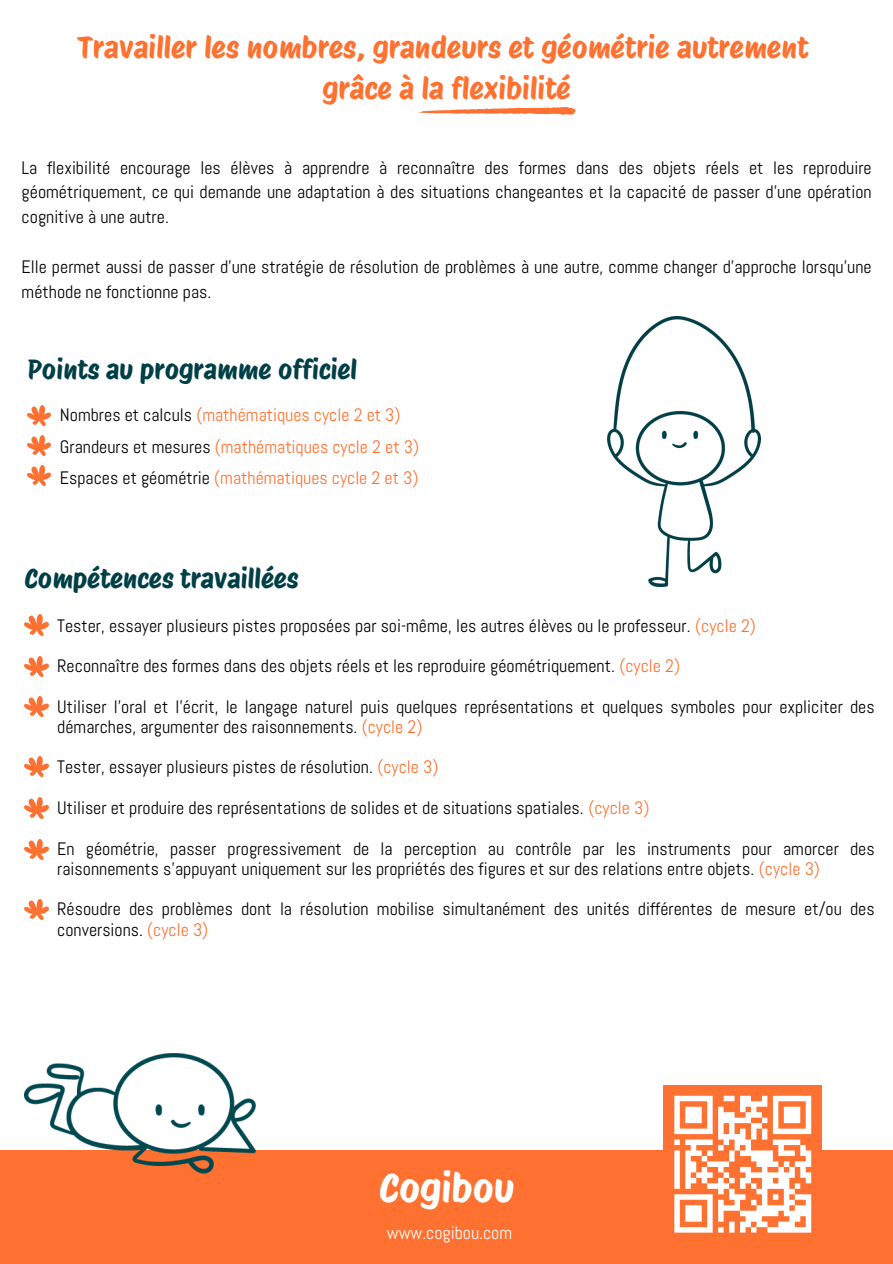
<style>
.page{position:relative;width:893px;height:1264px;background:#fff}
.page>*{position:absolute;margin:0;border:0;box-sizing:border-box;transform-origin:0 0}
.t1{font:39.75px "Protest Riot";color:#fff}
.t2{font:30px/40.5px "Protest Riot";color:#fe7130;text-align:center}
.t3{font:27px "Protest Riot";color:#003f46}
.t4{font:18px/20.2px "Abel";color:#000}
.t5{font:18px "Abel";color:#fe7130}
.t6{font:18px "Abel";color:#fff}
.s1{color:#000}
.s2{color:#fe7130}
</style>
<div class="page">
<div style="left:0;top:1149px;width:892px;height:114px;background:#fe7130"></div>
<div style="left:663px;top:1084px;width:159px;height:159px;background:#fe7130"></div>
<div style="left:674px;top:1095px;width:38px;height:6px;background:#fff"></div>
<div style="left:685px;top:1106px;width:16px;height:6px;background:#fff"></div>
<div style="left:685px;top:1112px;width:16px;height:5px;background:#fff"></div>
<div style="left:685px;top:1117px;width:16px;height:6px;background:#fff"></div>
<svg style="left:674px;top:1101px;width:5px;height:27px"></svg>
<svg style="left:707px;top:1101px;width:5px;height:27px"></svg>
<div style="left:674px;top:1128px;width:38px;height:6px;background:#fff"></div>
<svg style="left:674px;top:1139px;width:5px;height:5px"></svg>
<div style="left:685px;top:1139px;width:27px;height:5px;background:#fff"></div>
<div style="left:707px;top:1161px;width:22px;height:5px;background:#fff"></div>
<svg style="left:674px;top:1150px;width:5px;height:38px"></svg>
<svg style="left:685px;top:1144px;width:27px;height:44px"></svg>
<div style="left:707px;top:1183px;width:22px;height:5px;background:#fff"></div>
<div style="left:674px;top:1194px;width:38px;height:5px;background:#fff"></div>
<div style="left:685px;top:1205px;width:16px;height:5px;background:#fff"></div>
<div style="left:685px;top:1210px;width:16px;height:6px;background:#fff"></div>
<div style="left:685px;top:1216px;width:16px;height:5px;background:#fff"></div>
<svg style="left:674px;top:1199px;width:5px;height:28px"></svg>
<svg style="left:707px;top:1199px;width:5px;height:28px"></svg>
<div style="left:674px;top:1227px;width:38px;height:5px;background:#fff"></div>
<svg style="left:718px;top:1095px;width:93px;height:137px"></svg>
<div style="left:767px;top:1227px;width:44px;height:5px;background:#fff"></div>
<svg style="left:418px;top:106px;width:158px;height:9px"></svg>
<img style="left:24px;top:615px;width:24px;height:20px">
<img style="left:24px;top:656px;width:24px;height:20px">
<img style="left:24px;top:696px;width:24px;height:20px">
<img style="left:24px;top:756px;width:24px;height:21px">
<img style="left:24px;top:798px;width:24px;height:20px">
<img style="left:24px;top:839px;width:24px;height:20px">
<img style="left:24px;top:899px;width:24px;height:20px">
<img style="left:27px;top:405px;width:24px;height:20px">
<img style="left:27px;top:435px;width:24px;height:21px">
<img style="left:27px;top:465px;width:24px;height:21px">
<img style="left:25px;top:1053px;width:230px;height:120px">
<img style="left:607px;top:316px;width:153px;height:270px">
<p class="t2" style="left:77px;top:27px;width:732px">Travailler les nombres, grandeurs et géométrie autrement grâce à la flexibilité</p>
<p class="t4" style="left:22px;top:155px;width:851px;line-height:24.8px;text-align:justify">La flexibilité encourage les élèves à apprendre à reconnaître des formes dans des objets réels et les reproduire géométriquement, ce qui demande une adaptation à des situations changeantes et la capacité de passer d'une opération cognitive à une autre.</p>
<p class="t4" style="left:22px;top:254px;width:851px;line-height:24.8px">Elle permet aussi de passer d'une stratégie de résolution de problèmes à une autre, comme changer d'approche lorsqu'une méthode ne fonctionne pas.</p>
<p class="t3" style="left:27px;top:352px;width:332px">Points au programme officiel</p>
<p class="t5" style="left:60px;top:403px;width:342px"><span class="s1">Nombres et calculs</span> (mathématiques cycle 2 et 3)</p>
<p class="t5" style="left:60px;top:435px;width:360px"><span class="s1">Grandeurs et mesures</span> (mathématiques cycle 2 et 3)</p>
<p class="t5" style="left:60px;top:466px;width:360px"><span class="s1">Espaces et géométrie</span> (mathématiques cycle 2 et 3)</p>
<p class="t3" style="left:24px;top:562px;width:276px">Compétences travaillées</p>
<p class="t4" style="left:57px;top:615px;width:700px">Tester, essayer plusieurs pistes proposées par soi-même, les autres élèves ou le professeur. <span class="s2">(cycle 2)</span></p>
<p class="t4" style="left:57px;top:656px;width:624px">Reconnaître des formes dans des objets réels et les reproduire géométriquement. <span class="s2">(cycle 2)</span></p>
<p class="t4" style="left:57px;top:696px;width:818px">Utiliser l’oral et l’écrit, le langage naturel puis quelques représentations et quelques symboles pour expliciter des démarches, argumenter des raisonnements. <span class="s2">(cycle 2)</span></p>
<p class="t4" style="left:57px;top:757px;width:382px">Tester, essayer plusieurs pistes de résolution. <span class="s2">(cycle 3)</span></p>
<p class="t4" style="left:57px;top:797px;width:593px">Utiliser et produire des représentations de solides et de situations spatiales. <span class="s2">(cycle 3)</span></p>
<h2 class="t4" style="left:57px;top:838px;width:818px">En géométrie, passer progressivement de la perception au contrôle par les instruments pour amorcer des raisonnements s’appuyant uniquement sur les propriétés des figures et sur des relations entre objets. <span class="s2">(cycle 3)</span></h2>
<p class="t4" style="left:57px;top:899px;width:818px">Résoudre des problèmes dont la résolution mobilise simultanément des unités différentes de mesure et/ou des conversions. <span class="s2">(cycle 3)</span></p>
<p class="t1" style="left:379px;top:1164px;width:137px">Cogibou</p>
<p class="t6" style="left:387px;top:1220px;width:127px">www.cogibou.com</p>
</div>
